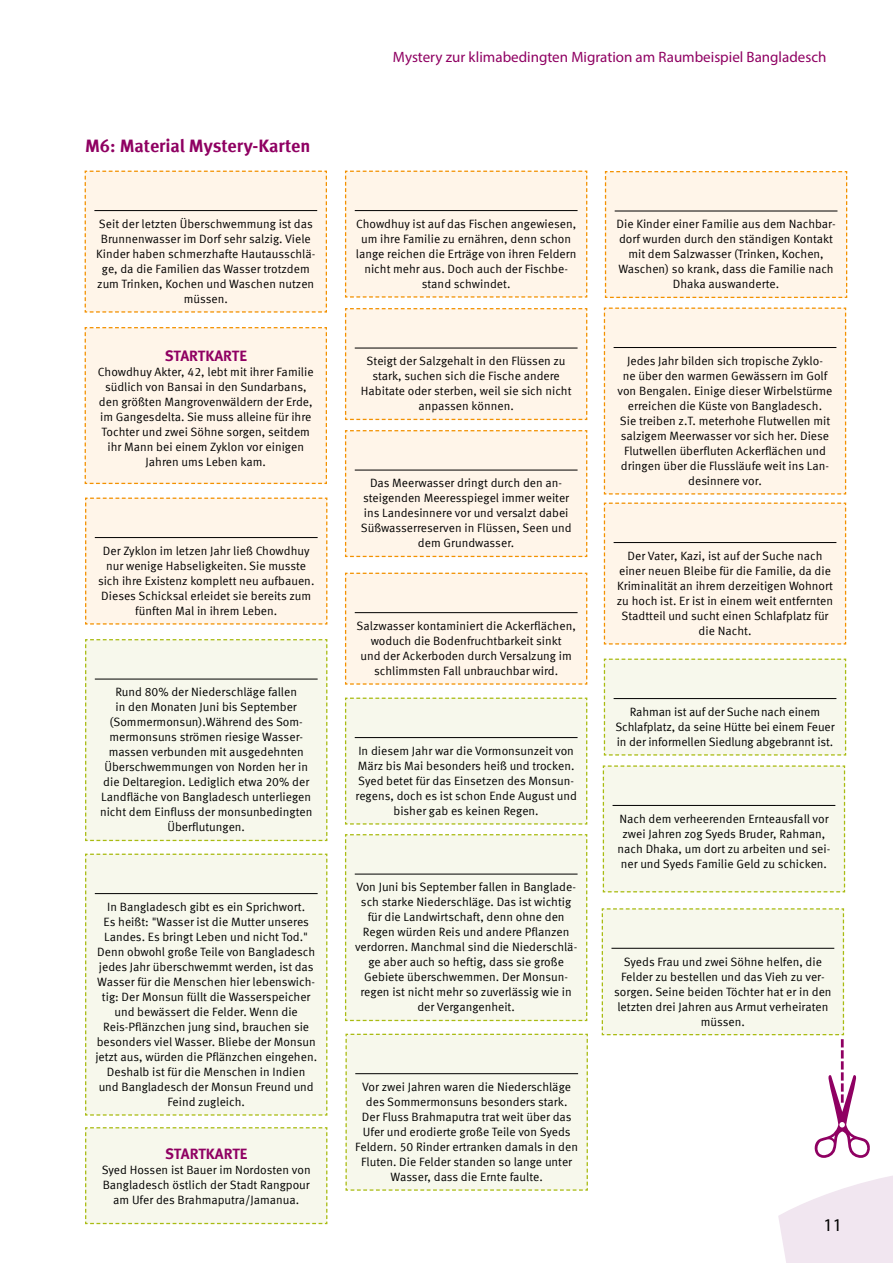
<style>
.page{position:relative;width:893px;height:1263px;background:#fff}
.page>*{position:absolute;margin:0;border:0;box-sizing:border-box;transform-origin:0 0}
.t1{font:700 18px "Meta Offc";letter-spacing:-.005em;color:#8f0062}
.t2{font:18px "Myriad Pro";color:#000}
.t3{font:15px "Myriad Pro";color:#8f0062}
.t4{font:700 15px "Meta Offc";color:#8f0062}
.t5{font:12px/15px "Meta Offc Norm";color:#000;text-align:center}
</style>
<div class="page">
<div style="left:84px;top:327px;width:243px;height:158px;background:#fff5e9"></div>
<div style="left:345px;top:170px;width:243px;height:128px;background:#fff5e9"></div>
<div style="left:84px;top:170px;width:243px;height:143px;background:#fff5e9"></div>
<div style="left:604px;top:171px;width:244px;height:127px;background:#fff5e9"></div>
<div style="left:603px;top:502px;width:244px;height:143px;background:#fff5e9"></div>
<div style="left:345px;top:572px;width:243px;height:113px;background:#fff5e9"></div>
<div style="left:345px;top:308px;width:243px;height:113px;background:#fff5e9"></div>
<div style="left:345px;top:430px;width:243px;height:128px;background:#fff5e9"></div>
<div style="left:603px;top:307px;width:244px;height:188px;background:#fff5e9"></div>
<div style="left:85px;top:497px;width:243px;height:128px;background:#fff5e9"></div>
<div style="left:345px;top:697px;width:243px;height:128px;background:#f7f8ec"></div>
<div style="left:85px;top:853px;width:243px;height:263px;background:#f7f8ec"></div>
<div style="left:345px;top:834px;width:243px;height:188px;background:#f7f8ec"></div>
<div style="left:85px;top:639px;width:243px;height:203px;background:#f7f8ec"></div>
<svg style="left:603px;top:658px;width:244px;height:98px;background:#f3f4e5"></svg>
<div style="left:602px;top:765px;width:244px;height:128px;background:#f7f8ec"></div>
<div style="left:85px;top:1127px;width:243px;height:98px;background:#f7f8ec"></div>
<div style="left:345px;top:1033px;width:243px;height:158px;background:#f7f8ec"></div>
<svg style="left:601px;top:908px;width:292px;height:355px"></svg>
<h1 class="t1" style="left:85px;top:135px;width:227px">M6: Material Mystery-Karten</h1>
<p class="t3" style="left:393px;top:48px;width:435px">Mystery zur klimabedingten Migration am Raumbeispiel Bangladesch</p>
<p class="t5" style="left:96px;top:216px;width:221px">Seit der letzten Überschwemmung ist das Brunnenwasser im Dorf sehr salzig. Viele Kinder haben schmerzhafte Hautausschlä&shy;ge, da die Familien das Wasser trotzdem zum Trinken, Kochen und Waschen nutzen müssen.</p>
<p class="t5" style="left:616px;top:217px;width:221px">Die Kinder einer Familie aus dem Nachbar&shy;dorf wurden durch den ständigen Kontakt mit dem Salzwasser (Trinken, Kochen, Waschen) so krank, dass die Familie nach Dhaka auswanderte.</p>
<p class="t5" style="left:356px;top:216px;width:222px">Chowdhuy ist auf das Fischen angewiesen, um ihre Familie zu ernähren, denn schon lange reichen die Erträge von ihren Feldern nicht mehr aus. Doch auch der Fischbe&shy;stand schwindet.</p>
<p class="t4" style="left:165px;top:347px;width:84px">STARTKARTE</p>
<p class="t5" style="left:98px;top:364px;width:217px">Chowdhuy Akter, 42, lebt mit ihrer Familie südlich von Bansai in den Sundarbans, den größten Mangrovenwäldern der Erde, im Gangesdelta. Sie muss alleine für ihre Tochter und zwei Söhne sorgen, seitdem ihr Mann bei einem Zyklon vor einigen Jahren ums Leben kam.</p>
<p class="t5" style="left:98px;top:543px;width:216px">Der Zyklon im letzen Jahr ließ Chowdhuy nur wenige Habseligkeiten. Sie musste sich ihre Existenz komplett neu aufbauen.<br>Dieses Schicksal erleidet sie bereits zum fünften Mal in ihrem Leben.</p>
<p class="t5" style="left:100px;top:685px;width:214px">Rund 80% der Niederschläge fallen<br>in den Monaten Juni bis September (Sommermonsun).Während des Som&shy;mermonsuns strömen riesige Wasser&shy;massen verbunden mit ausgedehnten Überschwemmungen von Norden her in die Deltaregion. Lediglich etwa 20% der Landfläche von Bangladesch unterliegen nicht dem Einfluss der monsunbedingten Überflutungen.</p>
<p class="t5" style="left:95px;top:899px;width:223px">In Bangladesch gibt es ein Sprichwort.<br>Es heißt: "Wasser ist die Mutter unseres Landes. Es bringt Leben und nicht Tod." Denn obwohl große Teile von Bangladesch jedes Jahr überschwemmt werden, ist das Wasser für die Menschen hier lebenswich&shy;tig: Der Monsun füllt die Wasserspeicher und bewässert die Felder. Wenn die Reis-Pflänzchen jung sind, brauchen sie besonders viel Wasser. Bliebe der Monsun jetzt aus, würden die Pflänzchen eingehen.<br>Deshalb ist für die Menschen in Indien<br>und Bangladesch der Monsun Freund und Feind zugleich.</p>
<p class="t4" style="left:165px;top:1145px;width:84px">STARTKARTE</p>
<p class="t5" style="left:102px;top:1162px;width:210px">Syed Hossen ist Bauer im Nordosten von<br>Bangladesch östlich der Stadt Rangpour am Ufer des Brahmaputra/Jamanua.</p>
<p class="t5" style="left:361px;top:354px;width:212px">Steigt der Salzgehalt in den Flüssen zu stark, suchen sich die Fische andere Habitate oder sterben, weil sie sich nicht anpassen können.</p>
<p class="t5" style="left:361px;top:476px;width:212px">Das Meerwasser dringt durch den an&shy;steigenden Meeresspiegel immer weiter ins Landesinnere vor und versalzt dabei Süßwasserreserven in Flüssen, Seen und dem Grundwasser.</p>
<p class="t5" style="left:356px;top:618px;width:221px">Salzwasser kontaminiert die Ackerflächen, woduch die Bodenfruchtbarkeit sinkt<br>und der Ackerboden durch Versalzung im schlimmsten Fall unbrauchbar wird.</p>
<p class="t5" style="left:356px;top:743px;width:223px">In diesem Jahr war die Vormonsunzeit von März bis Mai besonders heiß und trocken.<br>Syed betet für das Einsetzen des Monsun&shy;regens, doch es ist schon Ende August und bisher gab es keinen Regen.</p>
<p class="t5" style="left:355px;top:880px;width:224px">Von Juni bis September fallen in Banglade&shy;sch starke Niederschläge. Das ist wichtig für die Landwirtschaft, denn ohne den Regen würden Reis und andere Pflanzen verdorren. Manchmal sind die Niederschlä&shy;ge aber auch so heftig, dass sie große Gebiete überschwemmen. Der Monsun&shy;regen ist nicht mehr so zuverlässig wie in der Vergangenheit.</p>
<p class="t5" style="left:355px;top:1079px;width:224px">Vor zwei Jahren waren die Niederschläge des Sommermonsuns besonders stark.<br>Der Fluss Brahmaputra trat weit über das Ufer und erodierte große Teile von Syeds Feldern. 50 Rinder ertranken damals in den Fluten. Die Felder standen so lange unter Wasser, dass die Ernte faulte.</p>
<p class="t5" style="left:617px;top:353px;width:217px">Jedes Jahr bilden sich tropische Zyklo-<br>ne über den warmen Gewässern im Golf von Bengalen. Einige dieser Wirbelstürme erreichen die Küste von Bangladesch.<br>Sie treiben z.T. meterhohe Flutwellen mit salzigem Meerwasser vor sich her. Diese Flutwellen überfluten Ackerflächen und dringen über die Flussläufe weit ins Lan&shy;desinnere vor.</p>
<p class="t5" style="left:617px;top:548px;width:218px">Der Vater, Kazi, ist auf der Suche nach einer neuen Bleibe für die Familie, da die Kriminalität an ihrem derzeitigen Wohnort zu hoch ist. Er ist in einem weit entfernten Stadtteil und sucht einen Schlafplatz für die Nacht.</p>
<p class="t5" style="left:615px;top:704px;width:221px">Rahman ist auf der Suche nach einem<br>Schlafplatz, da seine Hütte bei einem Feuer in der informellen Siedlung abgebrannt ist.</p>
<p class="t5" style="left:618px;top:811px;width:214px">Nach dem verheerenden Ernteausfall vor zwei Jahren zog Syeds Bruder, Rahman, nach Dhaka, um dort zu arbeiten und sei&shy;ner und Syeds Familie Geld zu schicken.</p>
<p class="t5" style="left:614px;top:954px;width:219px">Syeds Frau und zwei Söhne helfen, die Felder zu bestellen und das Vieh zu ver&shy;sorgen. Seine beiden Töchter hat er in den letzten drei Jahren aus Armut verheiraten müssen.</p>
<h1 class="t2" style="left:823px;top:1214px;width:20px">11</h1>
</div>
